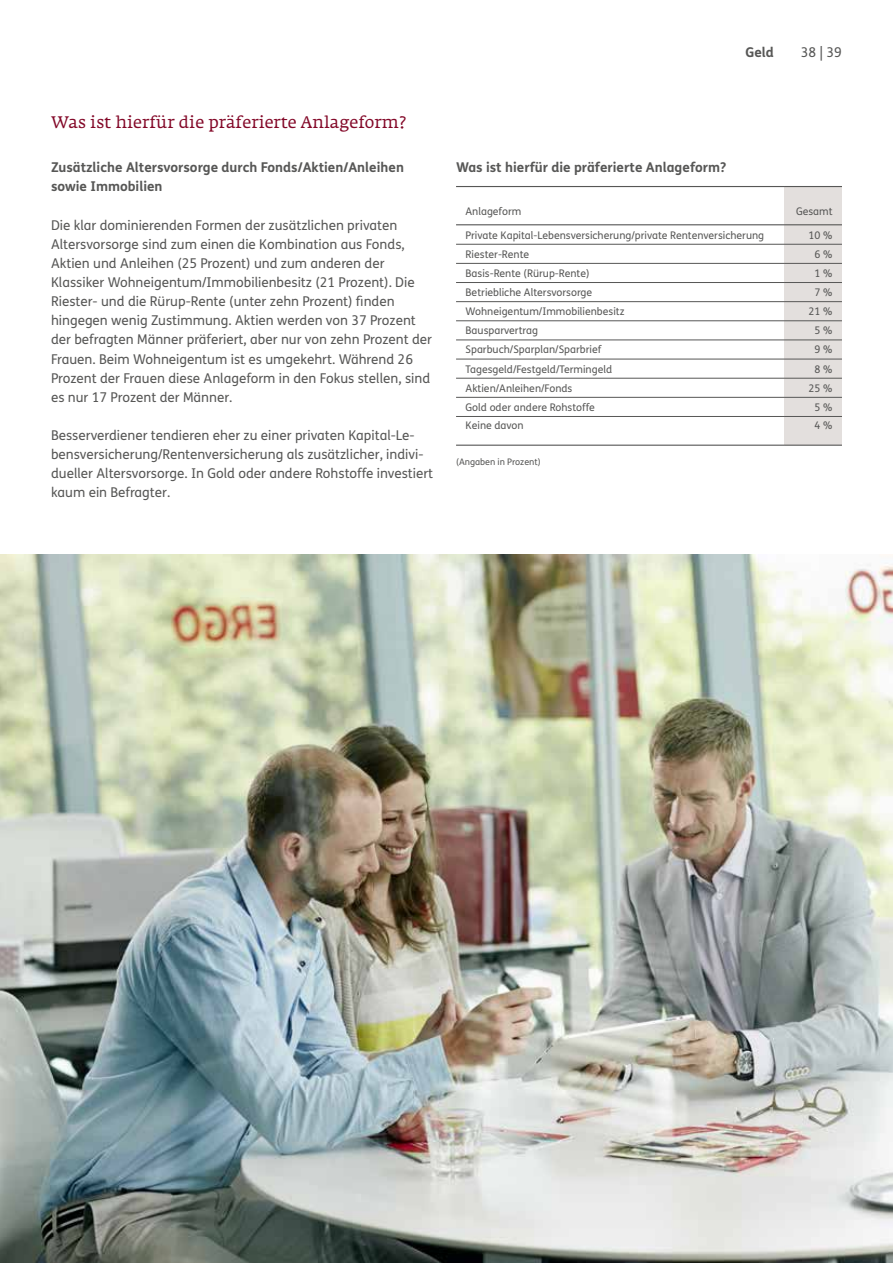
<style>
.page{position:relative;width:893px;height:1263px;background:#fff}
.page>*{position:absolute;margin:0;border:0;box-sizing:border-box;transform-origin:0 0}
.t1{font:16.5px "Fedra Serif A Pro";color:#830828}
.t2{font:13.5px/19.2px "FS Me";color:#575756}
.t3{font:700 13.5px/19.2px "FS Me";color:#575756}
.t4{font:10.5px "FS Me";color:#575756}
.t5{font:9px "FS Me";color:#575756}
</style>
<div class="page">
<div style="left:784px;top:187px;width:58px;height:38px;background:#e3dfdd"></div>
<div style="left:784px;top:225px;width:58px;height:220px;background:#e3dfdd"></div>
<hr style="left:456px;top:186px;width:328px;height:1px;background:#575756">
<hr style="left:456px;top:224px;width:328px;height:1px;background:#575756">
<hr style="left:784px;top:186px;width:58px;height:1px;background:#575756">
<hr style="left:784px;top:224px;width:58px;height:1px;background:#575756">
<hr style="left:456px;top:244px;width:328px;height:1px;background:#575756">
<hr style="left:784px;top:244px;width:58px;height:1px;background:#575756">
<hr style="left:456px;top:263px;width:328px;height:1px;background:#575756">
<hr style="left:456px;top:282px;width:328px;height:1px;background:#575756">
<hr style="left:456px;top:301px;width:328px;height:1px;background:#575756">
<hr style="left:456px;top:320px;width:328px;height:1px;background:#575756">
<hr style="left:456px;top:340px;width:328px;height:1px;background:#575756">
<hr style="left:456px;top:359px;width:328px;height:1px;background:#575756">
<hr style="left:456px;top:378px;width:328px;height:1px;background:#575756">
<hr style="left:456px;top:397px;width:328px;height:1px;background:#575756">
<hr style="left:456px;top:416px;width:328px;height:1px;background:#575756">
<hr style="left:456px;top:445px;width:328px;height:1px;background:#575756">
<hr style="left:784px;top:263px;width:58px;height:1px;background:#575756">
<hr style="left:784px;top:282px;width:58px;height:1px;background:#575756">
<hr style="left:784px;top:301px;width:58px;height:1px;background:#575756">
<hr style="left:784px;top:320px;width:58px;height:1px;background:#575756">
<hr style="left:784px;top:340px;width:58px;height:1px;background:#575756">
<hr style="left:784px;top:359px;width:58px;height:1px;background:#575756">
<hr style="left:784px;top:378px;width:58px;height:1px;background:#575756">
<hr style="left:784px;top:397px;width:58px;height:1px;background:#575756">
<hr style="left:784px;top:416px;width:58px;height:1px;background:#575756">
<hr style="left:784px;top:445px;width:58px;height:1px;background:#575756">
<img style="left:0;top:555px;width:893px;height:708px">
<p class="t1" style="left:51px;top:112px;width:357px">Was ist hierfür die präferierte Anlageform?</p>
<p class="t3" style="left:51px;top:157px;width:354px">Zusätzliche Altersvorsorge durch Fonds/Aktien/Anleihen sowie Immobilien</p>
<p class="t2" style="left:51px;top:215px;width:383px">Die klar dominierenden Formen der zusätzlichen privaten Altersvorsorge sind zum einen die Kombination aus Fonds, Aktien und Anleihen (25 Prozent) und zum anderen der Klassiker Wohneigentum/Immobilienbesitz (21 Prozent). Die Riester- und die Rürup-Rente (unter zehn Prozent) finden hingegen wenig Zustimmung. Aktien werden von 37 Prozent der befragten Männer präferiert, aber nur von zehn Prozent der Frauen. Beim Wohneigentum ist es umgekehrt. Während 26<br>Prozent der Frauen diese Anlageform in den Fokus stellen, sind es nur 17 Prozent der Männer.</p>
<p class="t2" style="left:51px;top:425px;width:384px">Besserverdiener tendieren eher zu einer privaten Kapital-Le&shy;bensversicherung/Rentenversicherung als zusätzlicher, indivi&shy;dueller Altersvorsorge. In Gold oder andere Rohstoffe investiert kaum ein Befragter.</p>
<p class="t3" style="left:745px;top:42px;width:30px">Geld</p>
<p class="t2" style="left:801px;top:43px;width:43px">38 | 39</p>
<p class="t3" style="left:456px;top:157px;width:272px">Was ist hierfür die präferierte Anlageform?</p>
<p class="t4" style="left:465px;top:204px;width:57px">Anlageform</p>
<p class="t4" style="left:796px;top:204px;width:38px">Gesamt</p>
<p class="t4" style="left:466px;top:228px;width:300px">Private Kapital-Lebensversicherung/private Rentenversicherung</p>
<p class="t4" style="left:808px;top:228px;width:25px">10 %</p>
<p class="t4" style="left:466px;top:247px;width:65px">Riester-Rente</p>
<p class="t4" style="left:814px;top:247px;width:19px">6 %</p>
<p class="t4" style="left:466px;top:266px;width:125px">Basis-Rente (Rürup-Rente)</p>
<p class="t4" style="left:814px;top:266px;width:19px">1 %</p>
<p class="t4" style="left:466px;top:285px;width:128px">Betriebliche Altersvorsorge</p>
<p class="t4" style="left:814px;top:285px;width:19px">7 %</p>
<p class="t4" style="left:466px;top:304px;width:160px">Wohneigentum/Immobilienbesitz</p>
<p class="t4" style="left:808px;top:304px;width:25px">21 %</p>
<p class="t4" style="left:466px;top:323px;width:74px">Bausparvertrag</p>
<p class="t4" style="left:814px;top:323px;width:19px">5 %</p>
<p class="t4" style="left:466px;top:342px;width:137px">Sparbuch/Sparplan/Sparbrief</p>
<p class="t4" style="left:814px;top:342px;width:19px">9 %</p>
<p class="t4" style="left:466px;top:362px;width:148px">Tagesgeld/Festgeld/Termingeld</p>
<p class="t4" style="left:814px;top:362px;width:19px">8 %</p>
<p class="t4" style="left:466px;top:381px;width:108px">Aktien/Anleihen/Fonds</p>
<p class="t4" style="left:808px;top:381px;width:25px">25 %</p>
<p class="t4" style="left:466px;top:400px;width:131px">Gold oder andere Rohstoffe</p>
<p class="t4" style="left:814px;top:400px;width:19px">5 %</p>
<p class="t4" style="left:466px;top:418px;width:59px">Keine davon</p>
<p class="t4" style="left:814px;top:418px;width:19px">4 %</p>
<p class="t5" style="left:456px;top:455px;width:86px">(Angaben in Prozent)</p>
</div>
